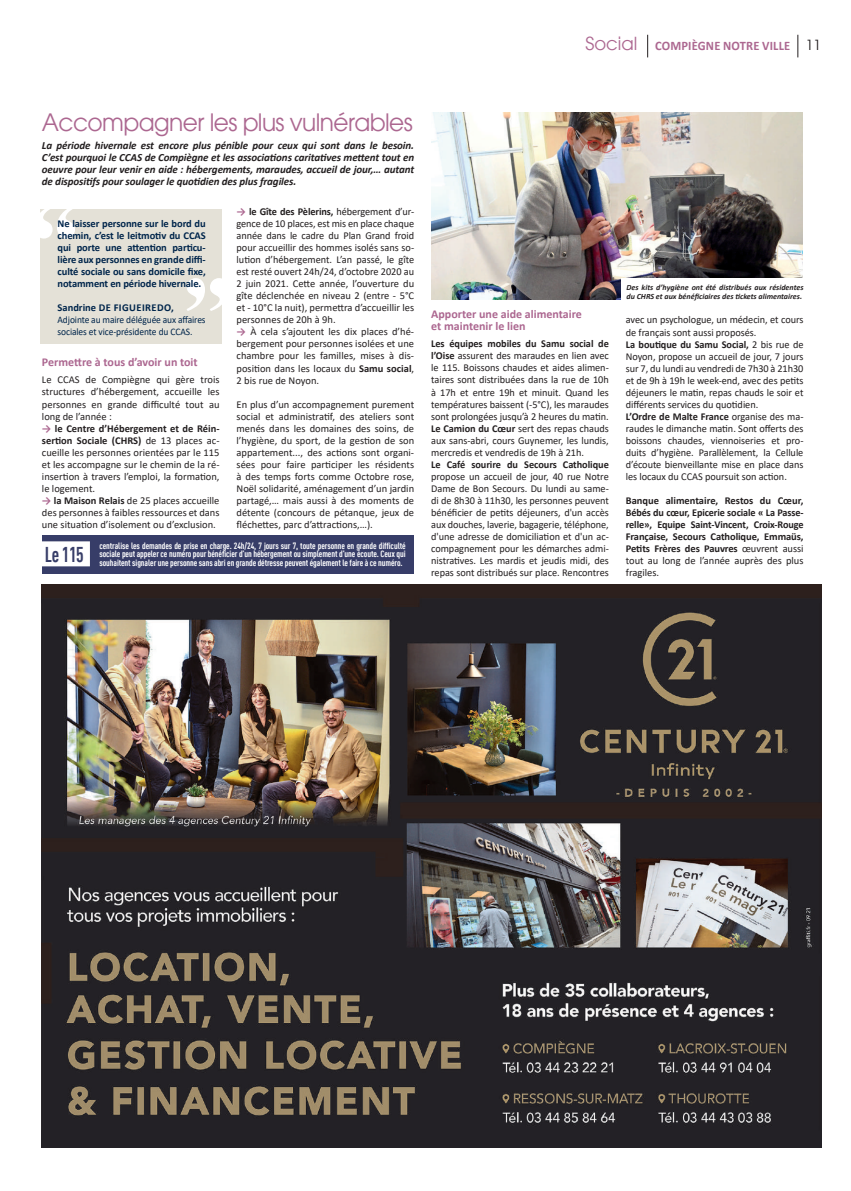
<style>
.page{position:relative;width:851px;height:1191px;background:#fff}
.page>*{position:absolute;margin:0;border:0;box-sizing:border-box;transform-origin:0 0}
.t1{font:24px "Avant Garde";letter-spacing:-.025em;color:#ac6790}
.t2{font:700 condensed 21px "DIN Offc";color:#373d68;scale:.9 1}
.t3{font:14px "Avant Garde";color:#231f20}
.t4{font:700 13px "Calibri";letter-spacing:.015em;color:#ac6790;scale:.96 1}
.t5{font:700 12px/12px "Calibri";color:#ac6790}
.t6{font:italic 700 11px/12px "Calibri";letter-spacing:-.01em;color:#231f20;text-align:justify}
.t7{font:10.5px/12px "Calibri";letter-spacing:-.005em;color:#231f20;text-align:justify}
.t8{font:700 10.5px/12px "Calibri";letter-spacing:-.01em;color:#231f20;text-align:justify}
.t9{font:700 10.5px/12px "Calibri";letter-spacing:-.01em;color:#00254b;text-align:justify}
.t10{font:700 10.5px "Calibri";letter-spacing:.04em;color:#00254b}
.t11{font:10px/12px "Calibri";letter-spacing:-.01em;color:#00254b;scale:.95 1}
.t12{font:700 condensed 9px/8.5px "DIN Offc";letter-spacing:-.01em;color:#fff;text-align:justify}
.t13{font:italic 700 8px/9px "Calibri";color:#231f20}
.s1{font-family:"Avant Garde";font-weight:400;font-size:18px}
.s2{font-weight:700;color:#ac6790}
.s3{font-weight:700}
.s4{font-weight:400}
</style>
<div class="page">
<svg style="left:647px;top:35px;width:1px;height:22px"></svg>
<svg style="left:797px;top:35px;width:1px;height:22px"></svg>
<img style="left:432px;top:113px;width:370px;height:187px">
<div style="left:621px;top:279px;width:188px;height:29px;background:#fff"></div>
<div style="left:41px;top:209px;width:181px;height:134px;background:#e4e1d7"></div>
<svg style="left:187px;top:278px;width:35px;height:33px"></svg>
<svg style="left:40px;top:209px;width:35px;height:29px"></svg>
<div style="left:43px;top:535px;width:371px;height:39px;background:#373d68"></div>
<div style="left:36px;top:541px;width:54px;height:25px;background:#fff"></div>
<img style="left:42px;top:585px;width:779px;height:562px">
<p class="t4" style="left:585px;top:37px;width:215px"><span class="s1">Social</span> COMPIÈGNE NOTRE VILLE</p>
<h3 class="t3" style="left:805px;top:37px;width:17px">11</h3>
<h1 class="t1" style="left:42px;top:108px;width:372px">Accompagner les plus vulnérables</h1>
<p class="t6" style="left:42px;top:139px;width:374px">La période hivernale est encore plus pénible pour ceux qui sont dans le besoin.<br>C’est pourquoi le CCAS de Compiègne et les associations caritatives mettent tout en oeuvre pour leur venir en aide : hébergements, maraudes, accueil de jour,… autant de dispositifs pour soulager le quotidien des plus fragiles.</p>
<p class="t9" style="left:58px;top:218px;width:150px">Ne laisser personne sur le bord du chemin, c’est le leitmotiv du CCAS qui porte une attention particu&shy;lière aux personnes en grande diffi&shy;culté sociale ou sans domicile fixe, notamment en période hivernale.</p>
<p class="t10" style="left:58px;top:300px;width:118px">Sandrine DE FIGUEIREDO,</p>
<p class="t11" style="left:58px;top:314px;width:157px">Adjointe au maire déléguée aux affaires sociales et vice-présidente du CCAS.</p>
<p class="t5" style="left:42px;top:356px;width:157px">Permettre à tous d’avoir un toit</p>
<p class="t7" style="left:42px;top:374px;width:179px">Le CCAS de Compiègne qui gère trois structures d’hébergement, accueille les personnes en grande difficulté tout au long de l’année :</p>
<p class="t7" style="left:42px;top:422px;width:179px"><span class="s2">→</span> <span class="s3">le Centre d’Hébergement et de Réin&shy;sertion Sociale (CHRS)</span> de 13 places ac&shy;cueille les personnes orientées par le 115 et les accompagne sur le chemin de la ré&shy;insertion à travers l’emploi, la formation, le logement.</p>
<p class="t7" style="left:42px;top:494px;width:179px"><span class="s2">→</span> <span class="s3">la Maison Relais</span> de 25 places accueille des personnes à faibles ressources et dans une situation d’isolement ou d’exclusion.</p>
<p class="t7" style="left:236px;top:206px;width:179px"><span class="s2">→</span> <span class="s3">le Gîte des Pèlerins,</span> hébergement d’ur&shy;gence de 10 places, est mis en place chaque année dans le cadre du Plan Grand froid pour accueillir des hommes isolés sans so&shy;lution d’hébergement. L’an passé, le gîte est resté ouvert 24h/24, d’octobre 2020 au 2 juin 2021. Cette année, l’ouverture du gîte déclenchée en niveau 2 (entre - 5°C et - 10°C la nuit), permettra d’accueillir les personnes de 20h à 9h.</p>
<p class="t7" style="left:236px;top:326px;width:179px"><span class="s2">→</span> À cela s’ajoutent les dix places d’hé&shy;bergement pour personnes isolées et une chambre pour les familles, mises à dis&shy;position dans les locaux du <span class="s3">Samu social</span>, 2 bis rue de Noyon.</p>
<p class="t7" style="left:236px;top:398px;width:179px">En plus d’un accompagnement purement social et administratif, des ateliers sont menés dans les domaines des soins, de l’hygiène, du sport, de la gestion de son appartement..., des actions sont organi&shy;sées pour faire participer les résidents à des temps forts comme Octobre rose, Noël solidarité, aménagement d’un jardin partagé,… mais aussi à des moments de détente (concours de pétanque, jeux de fléchettes, parc d’attractions,…).</p>
<h2 class="t2" style="left:45px;top:541px;width:45px">Le 115</h2>
<p class="t12" style="left:99px;top:541px;width:308px">centralise les demandes de prise en charge. 24h/24, 7 jours sur 7, toute personne en grande difficulté sociale peut appeler ce numéro pour bénéficier d’un hébergement ou simplement d’une écoute. Ceux qui souhaitent signaler une personne sans abri en grande détresse peuvent également le faire à ce numéro.</p>
<p class="t5" style="left:431px;top:308px;width:152px">Apporter une aide alimentaire et maintenir le lien</p>
<p class="t7" style="left:431px;top:338px;width:179px"><span class="s3">Les équipes mobiles du Samu social de l’Oise</span> assurent des maraudes en lien avec le 115. Boissons chaudes et aides alimen&shy;taires sont distribuées dans la rue de 10h à 17h et entre 19h et minuit. Quand les températures baissent (-5°C), les maraudes sont prolongées jusqu’à 2 heures du matin.<br><span class="s3">Le Camion du Cœur</span> sert des repas chauds aux sans-abri, cours Guynemer, les lundis, mercredis et vendredis de 19h à 21h.</p>
<p class="t8" style="left:431px;top:458px;width:179px">Le Café sourire du Secours Catholique</p>
<p class="t7" style="left:431px;top:470px;width:179px">propose un accueil de jour, 40 rue Notre Dame de Bon Secours. Du lundi au same&shy;di de 8h30 à 11h30, les personnes peuvent bénéficier de petits déjeuners, d'un accès aux douches, laverie, bagagerie, téléphone, d'une adresse de domiciliation et d'un ac&shy;compagnement pour les démarches admi&shy;nistratives. Les mardis et jeudis midi, des repas sont distribués sur place. Rencontres</p>
<p class="t13" style="left:626px;top:283px;width:178px">Des kits d’hygiène ont été distribués aux résidentes du CHRS et aux bénéficiaires des tickets alimentaires.</p>
<p class="t7" style="left:625px;top:314px;width:179px;text-align:left">avec un psychologue, un médecin, et cours de français sont aussi proposés.<br><span class="s3">La boutique du Samu Social,</span> 2 bis rue de Noyon, propose un accueil de jour, 7 jours sur 7, du lundi au vendredi de 7h30 à 21h30 et de 9h à 19h le week-end, avec des petits déjeuners le matin, repas chauds le soir et différents services du quotidien.<br><span class="s3">L’Ordre de Malte France</span> organise des ma&shy;raudes le dimanche matin. Sont offerts des boissons chaudes, viennoiseries et pro&shy;duits d’hygiène. Parallèlement, la Cellule d’écoute bienveillante mise en place dans les locaux du CCAS poursuit son action.</p>
<p class="t8" style="left:626px;top:494px;width:179px">Banque alimentaire, Restos du Cœur, Bébés du cœur, Epicerie sociale « La Passe&shy;relle», Equipe Saint-Vincent, Croix-Rouge Française, Secours Catholique, Emmaüs, Petits Frères des Pauvres <span class="s4">œuvrent aussi tout au long de l’année auprès des plus fragiles.</span></p>
</div>
